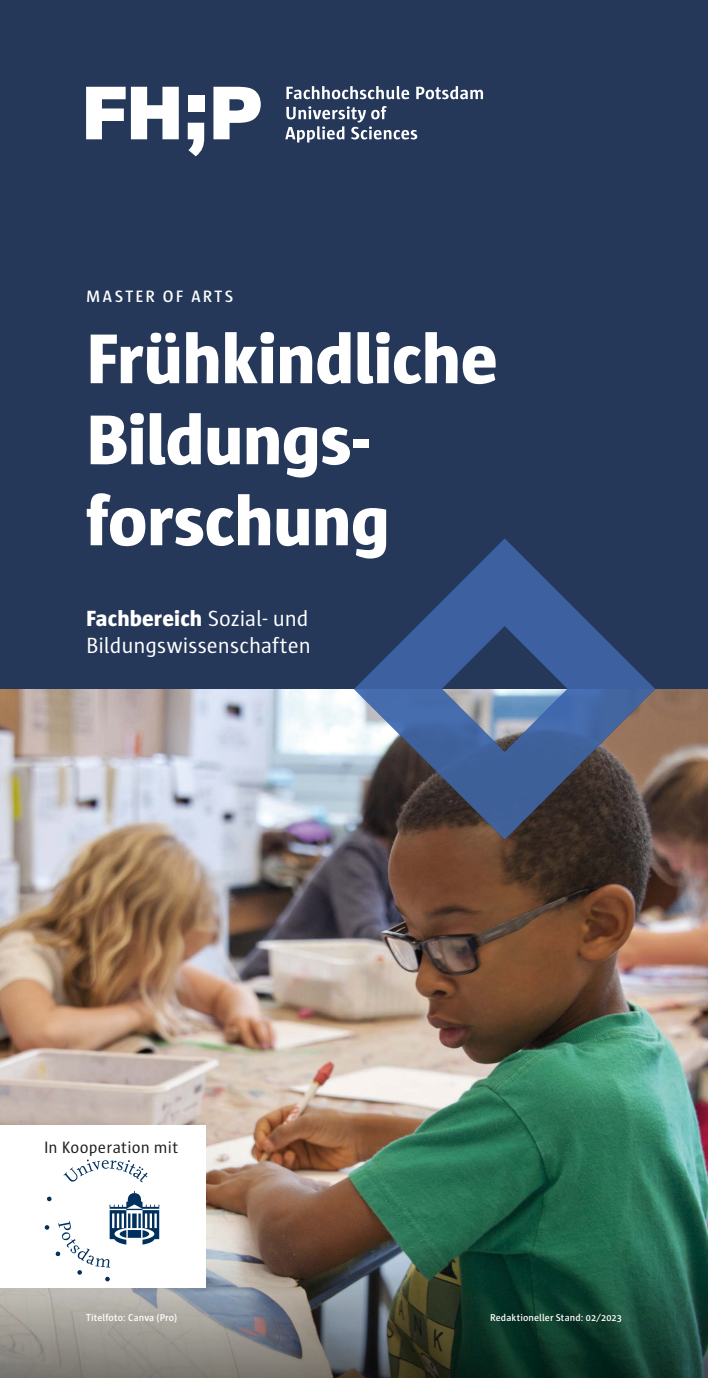
<style>
.page{position:relative;width:708px;height:1378px;background:#fff}
.page>*{position:absolute;margin:0;border:0;box-sizing:border-box;transform-origin:0 0}
.Headline_1_-_Titel{font:800 72px/81px "FHP Sun";letter-spacing:-.01em;color:#fff}
.Fließtext{font:22.5px/27px "FHP Sun";color:#fff}
.Kleintext{font:16.88px "FHP Sun";letter-spacing:.015em;color:#1d1d1b}
.Topline{font:600 16.88px "FHP Sun";letter-spacing:.14em;color:#fff}
.Impressum{font:600 10.12px "FHP Sun";letter-spacing:.01em;color:#fff}
.s1{font-weight:800}
</style>
<div class="page">
<img style="left:0;top:689px;width:708px;height:558px">
<div style="left:0;top:0;width:708px;height:689px;background:#25385a"></div>
<svg style="left:354px;top:538px;width:301px;height:301px"></svg>
<img style="left:0;top:1247px;width:708px;height:131px">
<div style="left:0;top:1126px;width:205px;height:162px;background:#fff"></div>
<svg style="left:64px;top:1159px;width:83px;height:23px"></svg>
<svg style="left:45px;top:1190px;width:114px;height:91px"></svg>
<svg style="left:188px;top:123px;width:16px;height:33px"></svg>
<div style="left:188px;top:95px;width:16px;height:17px;background:#fff"></div>
<svg style="left:86px;top:87px;width:93px;height:52px"></svg>
<svg style="left:213px;top:87px;width:48px;height:52px"></svg>
<svg style="left:286px;top:86px;width:123px;height:13px"></svg>
<svg style="left:416px;top:86px;width:67px;height:13px"></svg>
<svg style="left:285px;top:106px;width:132px;height:36px"></svg>
<p class="Topline" style="left:86px;top:287px;width:149px">MASTER OF ARTS</p>
<p class="Headline_1_-_Titel" style="left:86px;top:318px;width:413px">Frühkindliche<br>Bildungs&shy;forschung</p>
<p class="Fließtext" style="left:86px;top:605px;width:226px"><span class="s1">Fachbereich</span> Sozial- und<br>Bildungswissenschaften</p>
<p class="Kleintext" style="left:44px;top:1138px;width:136px">In Kooperation mit</p>
<p class="Impressum" style="left:86px;top:1311px;width:93px">Titelfoto: Canva (Pro)</p>
<p class="Impressum" style="left:490px;top:1311px;width:133px">Redaktioneller Stand: 02/2023</p>
</div>
